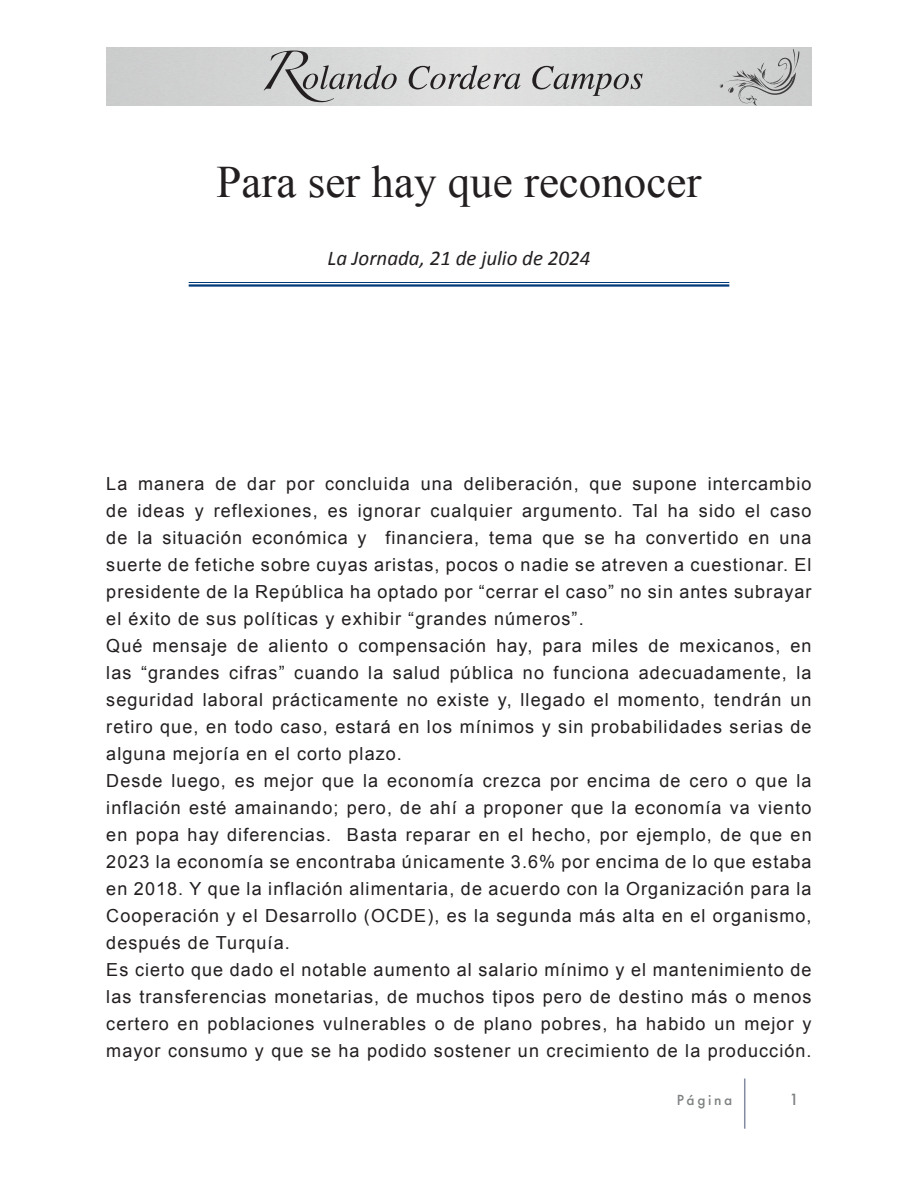
<style>
.page{position:relative;width:918px;height:1188px;background:#fff}
.page>*{position:absolute;margin:0;border:0;box-sizing:border-box;transform-origin:0 0}
.Título{font:45px "Times New Roman";color:#231f20}
.Fecha{font:italic 21px "Calibri";color:#231f20}
.Párrafo{font:18px/27px "Arial";letter-spacing:.06em;color:#231f20;text-align:justify}
.t1{font:500 15px "Futura";color:#7e8182}
.t2{font:500 13.5px "Futura";letter-spacing:.2em;color:#7e8182}
</style>
<div class="page">
<svg style="left:264px;top:51px;width:133px;height:51px;background:#bbbcbc"></svg>
<svg style="left:409px;top:65px;width:112px;height:24px;background:#b4b3b3"></svg>
<svg style="left:532px;top:66px;width:111px;height:30px;background:#b7b7b7"></svg>
<svg style="left:719px;top:49px;width:80px;height:57px;background:#bfc0c0"></svg>
<hr style="left:744px;top:1079px;width:1px;height:50px;background:#848ba0">
<hr style="left:189px;top:282px;width:540px;height:1px;background:#013a7a">
<hr style="left:189px;top:284px;width:540px;height:3px;background:#013a7a">
<p class="Título" style="left:217px;top:152px;width:486px">Para ser hay que reconocer</p>
<p class="Fecha" style="left:328px;top:244px;width:264px">La Jornada, 21 de julio de 2024</p>
<p class="Párrafo" style="left:106px;top:470px;width:707px">La manera de dar por concluida una deliberación, que supone intercambio de ideas y reflexiones, es ignorar cualquier argumento. Tal ha sido el caso de la situación económica y financiera, tema que se ha convertido en una suerte de fetiche sobre cuyas aristas, pocos o nadie se atreven a cuestionar. El presidente de la República ha optado por “cerrar el caso” no sin antes subrayar el éxito de sus políticas y exhibir “grandes números”.</p>
<p class="Párrafo" style="left:106px;top:632px;width:707px">Qué mensaje de aliento o compensación hay, para miles de mexicanos, en las “grandes cifras” cuando la salud pública no funciona adecuadamente, la seguridad laboral prácticamente no existe y, llegado el momento, tendrán un retiro que, en todo caso, estará en los mínimos y sin probabilidades serias de alguna mejoría en el corto plazo.</p>
<p class="Párrafo" style="left:106px;top:767px;width:707px">Desde luego, es mejor que la economía crezca por encima de cero o que la inflación esté amainando; pero, de ahí a proponer que la economía va viento en popa hay diferencias. Basta reparar en el hecho, por ejemplo, de que en 2023 la economía se encontraba únicamente 3.6% por encima de lo que estaba en 2018. Y que la inflación alimentaria, de acuerdo con la Organización para la Cooperación y el Desarrollo (OCDE), es la segunda más alta en el organismo, después de Turquía.</p>
<p class="Párrafo" style="left:106px;top:956px;width:707px">Es cierto que dado el notable aumento al salario mínimo y el mantenimiento de las transferencias monetarias, de muchos tipos pero de destino más o menos certero en poblaciones vulnerables o de plano pobres, ha habido un mejor y mayor consumo y que se ha podido sostener un crecimiento de la producción.</p>
<p class="t2" style="left:677px;top:1091px;width:57px">Página</p>
<p class="t1" style="left:789px;top:1089px;width:11px">1</p>
</div>
